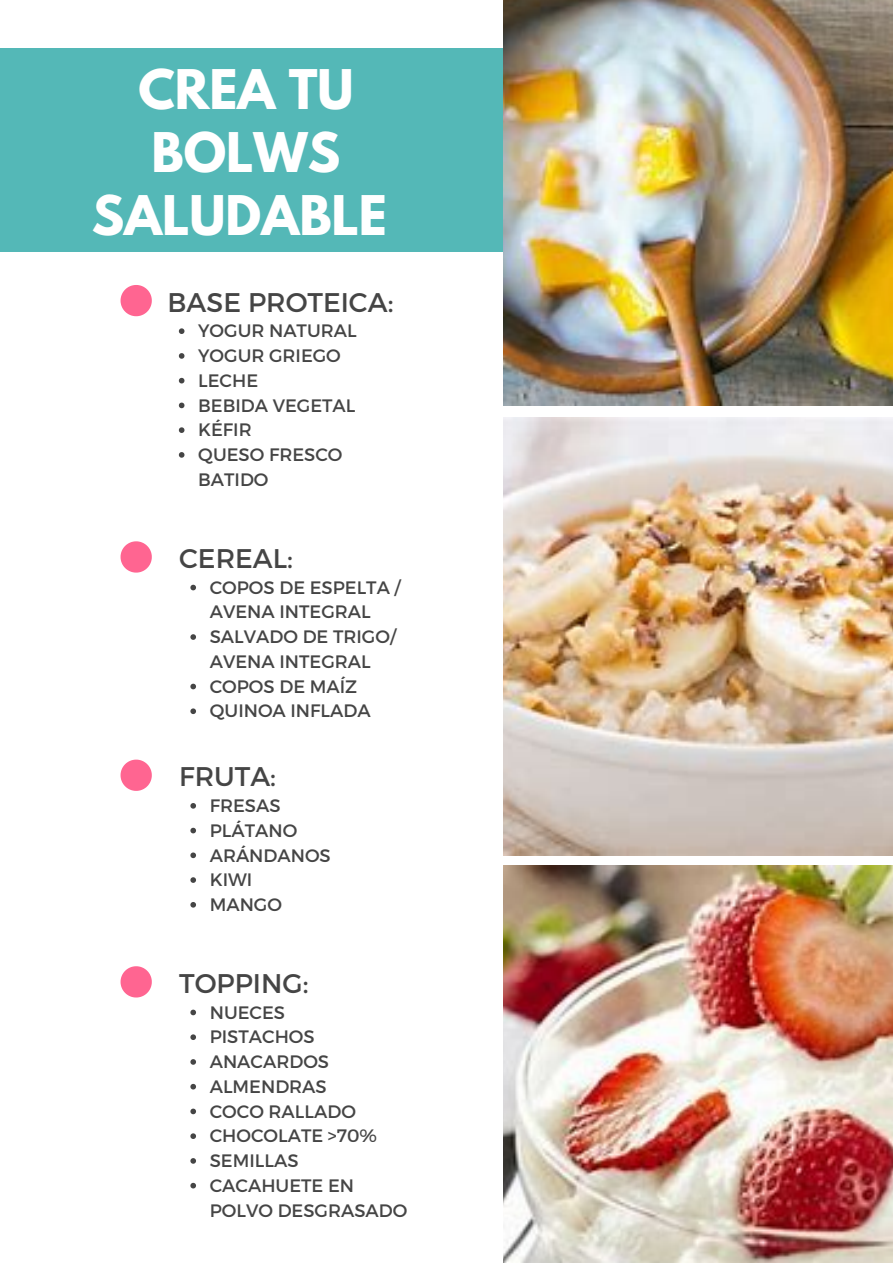
<style>
.page{position:relative;width:893px;height:1264px;background:#fff}
.page>*{position:absolute;margin:0;border:0;box-sizing:border-box;transform-origin:0 0}
.t1{font:700 48.45px/63px "League Spartan";color:#fff;text-align:center}
.t2{font:27px "Montserrat";color:#454545}
.t3{font:18px/24.8px "Montserrat";color:#454545}
</style>
<div class="page">
<div style="left:0;top:48px;width:543px;height:204px;background:#54b8b7"></div>
<img style="left:503px;top:0;width:389px;height:406px">
<img style="left:503px;top:417px;width:389px;height:438px">
<img style="left:503px;top:865px;width:389px;height:397px">
<svg style="left:179px;top:328px;width:5px;height:6px"></svg>
<svg style="left:179px;top:353px;width:5px;height:6px"></svg>
<svg style="left:179px;top:378px;width:5px;height:5px"></svg>
<svg style="left:179px;top:402px;width:5px;height:6px"></svg>
<svg style="left:179px;top:427px;width:5px;height:6px"></svg>
<svg style="left:179px;top:452px;width:5px;height:5px"></svg>
<svg style="left:190px;top:584px;width:6px;height:6px"></svg>
<svg style="left:190px;top:634px;width:6px;height:6px"></svg>
<svg style="left:190px;top:683px;width:6px;height:6px"></svg>
<svg style="left:190px;top:708px;width:6px;height:6px"></svg>
<svg style="left:190px;top:803px;width:6px;height:5px"></svg>
<svg style="left:190px;top:827px;width:6px;height:6px"></svg>
<svg style="left:190px;top:852px;width:6px;height:6px"></svg>
<svg style="left:190px;top:877px;width:6px;height:5px"></svg>
<svg style="left:190px;top:902px;width:6px;height:5px"></svg>
<svg style="left:190px;top:1009px;width:6px;height:6px"></svg>
<svg style="left:190px;top:1034px;width:6px;height:6px"></svg>
<svg style="left:190px;top:1059px;width:6px;height:5px"></svg>
<svg style="left:190px;top:1083px;width:6px;height:6px"></svg>
<svg style="left:190px;top:1108px;width:6px;height:6px"></svg>
<svg style="left:190px;top:1133px;width:6px;height:5px"></svg>
<svg style="left:190px;top:1158px;width:6px;height:5px"></svg>
<svg style="left:190px;top:1182px;width:6px;height:6px"></svg>
<svg style="left:120px;top:285px;width:32px;height:31px"></svg>
<svg style="left:120px;top:541px;width:32px;height:31px"></svg>
<svg style="left:120px;top:759px;width:32px;height:32px"></svg>
<svg style="left:120px;top:966px;width:32px;height:31px"></svg>
<h1 class="t1" style="left:92px;top:65px;width:297px">CREA TU<br>BOLWS<br>SALUDABLE</h1>
<h2 class="t2" style="left:168px;top:284px;width:227px">BASE PROTEICA:</h2>
<p class="t3" style="left:198px;top:318px;width:160px">YOGUR NATURAL<br>YOGUR GRIEGO<br>LECHE<br>BEBIDA VEGETAL<br>KÉFIR<br>QUESO FRESCO<br>BATIDO</p>
<h2 class="t2" style="left:179px;top:540px;width:115px">CEREAL:</h2>
<p class="t3" style="left:210px;top:574px;width:192px">COPOS DE ESPELTA /<br>AVENA INTEGRAL<br>SALVADO DE TRIGO/<br>AVENA INTEGRAL<br>COPOS DE MAÍZ<br>QUINOA INFLADA</p>
<h2 class="t2" style="left:179px;top:759px;width:98px">FRUTA:</h2>
<p class="t3" style="left:210px;top:792px;width:123px">FRESAS<br>PLÁTANO<br>ARÁNDANOS<br>KIWI<br>MANGO</p>
<h2 class="t2" style="left:179px;top:965px;width:131px">TOPPING:</h2>
<p class="t3" style="left:210px;top:998px;width:199px">NUECES<br>PISTACHOS<br>ANACARDOS<br>ALMENDRAS<br>COCO RALLADO<br>CHOCOLATE &gt;70%<br>SEMILLAS<br>CACAHUETE EN<br>POLVO DESGRASADO</p>
</div>
